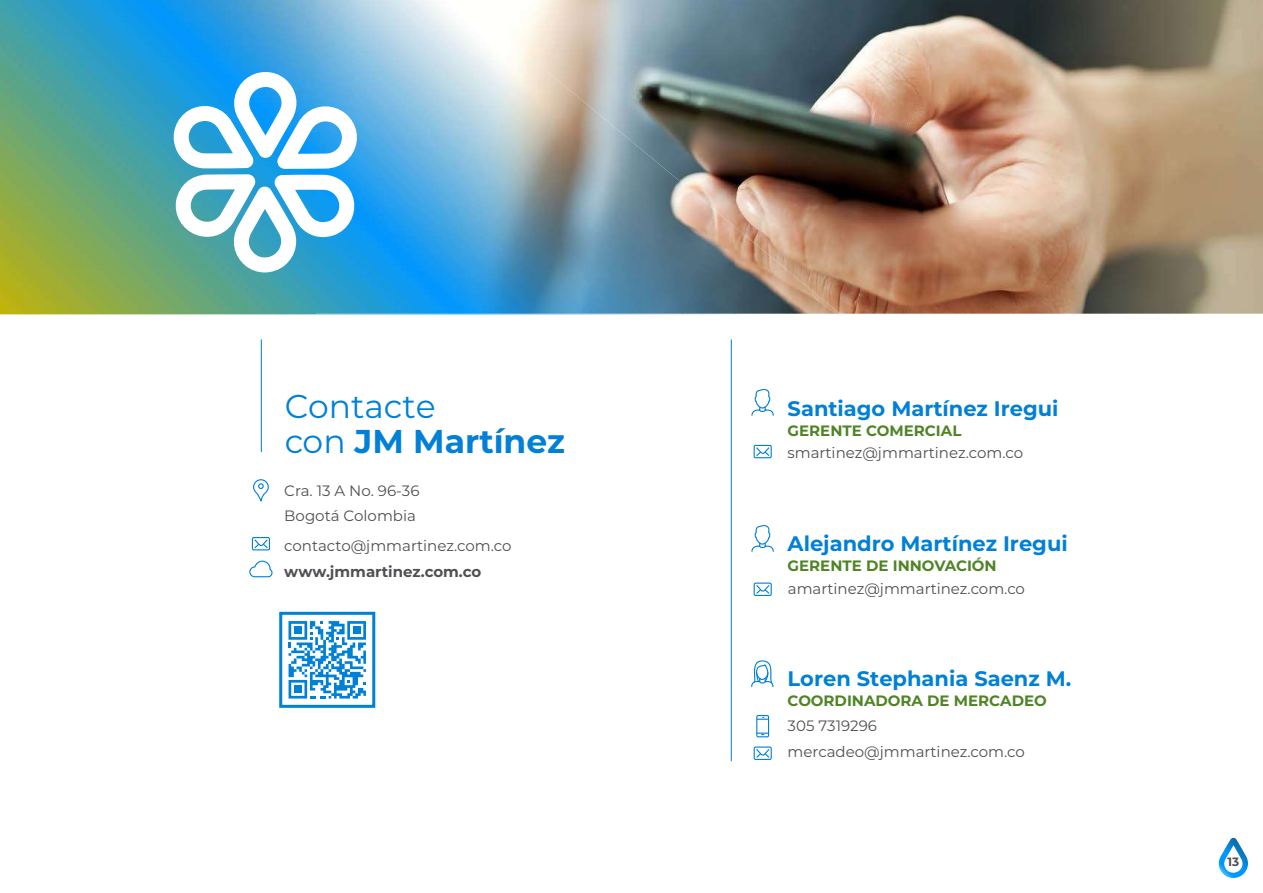
<style>
.page{position:relative;width:1263px;height:893px;background:#fff}
.page>*{position:absolute;margin:0;border:0;box-sizing:border-box;transform-origin:0 0}
.t1{font:33px/34.5px "Montserrat";color:#0080d6}
.t2{font:700 21px "Montserrat";color:#0080d6}
.t3{font:15px/25.5px "Montserrat";color:#504f53}
.t4{font:700 15px "Montserrat";color:#4f8425}
.t5{font:700 15px "Montserrat";color:#504f53}
.t6{font:700 12px "Montserrat";color:#504f53}
.s1{font-weight:700}
</style>
<div class="page">
<img style="left:525px;top:0;width:738px;height:314px">
<img style="left:0;top:0;width:525px;height:314px">
<img style="left:525px;top:53px;width:105px;height:261px">
<img style="left:630px;top:140px;width:53px;height:174px">
<img style="left:682px;top:183px;width:53px;height:131px">
<img style="left:735px;top:227px;width:53px;height:87px">
<img style="left:787px;top:270px;width:53px;height:44px">
<svg style="left:172px;top:70px;width:187px;height:203px"></svg>
<hr style="left:261px;top:339px;width:1px;height:113px;background:#0080af">
<hr style="left:731px;top:339px;width:1px;height:422px;background:#0080d6">
<svg style="left:253px;top:479px;width:16px;height:23px"></svg>
<div style="left:252px;top:537px;width:18px;height:13px;border:1px solid #0080d6"></div>
<svg style="left:253px;top:538px;width:16px;height:11px"></svg>
<div style="left:754px;top:445px;width:18px;height:13px;border:1px solid #0080d6"></div>
<svg style="left:755px;top:446px;width:16px;height:11px"></svg>
<div style="left:754px;top:583px;width:18px;height:13px;border:1px solid #0080d6"></div>
<svg style="left:755px;top:584px;width:16px;height:11px"></svg>
<div style="left:756px;top:715px;width:13px;height:22px;border:1px solid #0080d6"></div>
<svg style="left:757px;top:717px;width:11px;height:3px"></svg>
<svg style="left:757px;top:733px;width:11px;height:2px"></svg>
<div style="left:754px;top:746px;width:18px;height:14px;border:1px solid #0080d6"></div>
<svg style="left:755px;top:748px;width:16px;height:11px"></svg>
<svg style="left:249px;top:560px;width:24px;height:18px"></svg>
<svg style="left:751px;top:388px;width:23px;height:28px"></svg>
<svg style="left:751px;top:525px;width:23px;height:27px"></svg>
<svg style="left:751px;top:660px;width:23px;height:28px"></svg>
<svg style="left:288px;top:621px;width:78px;height:77px"></svg>
<div style="left:294px;top:685px;width:8px;height:8px;background:#0080d6"></div>
<div style="left:279px;top:612px;width:96px;height:96px;border:3px solid #0080d6"></div>
<svg style="left:1218px;top:838px;width:30px;height:40px"></svg>
<h1 class="t1" style="left:285px;top:388px;width:282px">Contacte<br>con <span class="s1">JM Martínez</span></h1>
<p class="t3" style="left:284px;top:477px;width:137px">Cra. 13 A No. 96-36<br>Bogotá Colombia</p>
<p class="t3" style="left:284px;top:533px;width:229px">contacto@jmmartinez.com.co</p>
<p class="t5" style="left:284px;top:561px;width:198px">www.jmmartinez.com.co</p>
<h2 class="t2" style="left:788px;top:394px;width:272px">Santiago Martínez Iregui</h2>
<p class="t4" style="left:788px;top:419px;width:175px">GERENTE COMERCIAL</p>
<p class="t3" style="left:787px;top:439px;width:237px">smartinez@jmmartinez.com.co</p>
<h2 class="t2" style="left:788px;top:529px;width:282px">Alejandro Martínez Iregui</h2>
<p class="t4" style="left:788px;top:554px;width:211px">GERENTE DE INNOVACIÓN</p>
<p class="t3" style="left:788px;top:576px;width:239px">amartinez@jmmartinez.com.co</p>
<h2 class="t2" style="left:788px;top:664px;width:285px">Loren Stephania Saenz M.</h2>
<p class="t4" style="left:788px;top:689px;width:261px">COORDINADORA DE MERCADEO</p>
<p class="t3" style="left:788px;top:713px;width:239px">305 7319296 mercadeo@jmmartinez.com.co</p>
<p class="t6" style="left:1227px;top:853px;width:13px">13</p>
</div>
